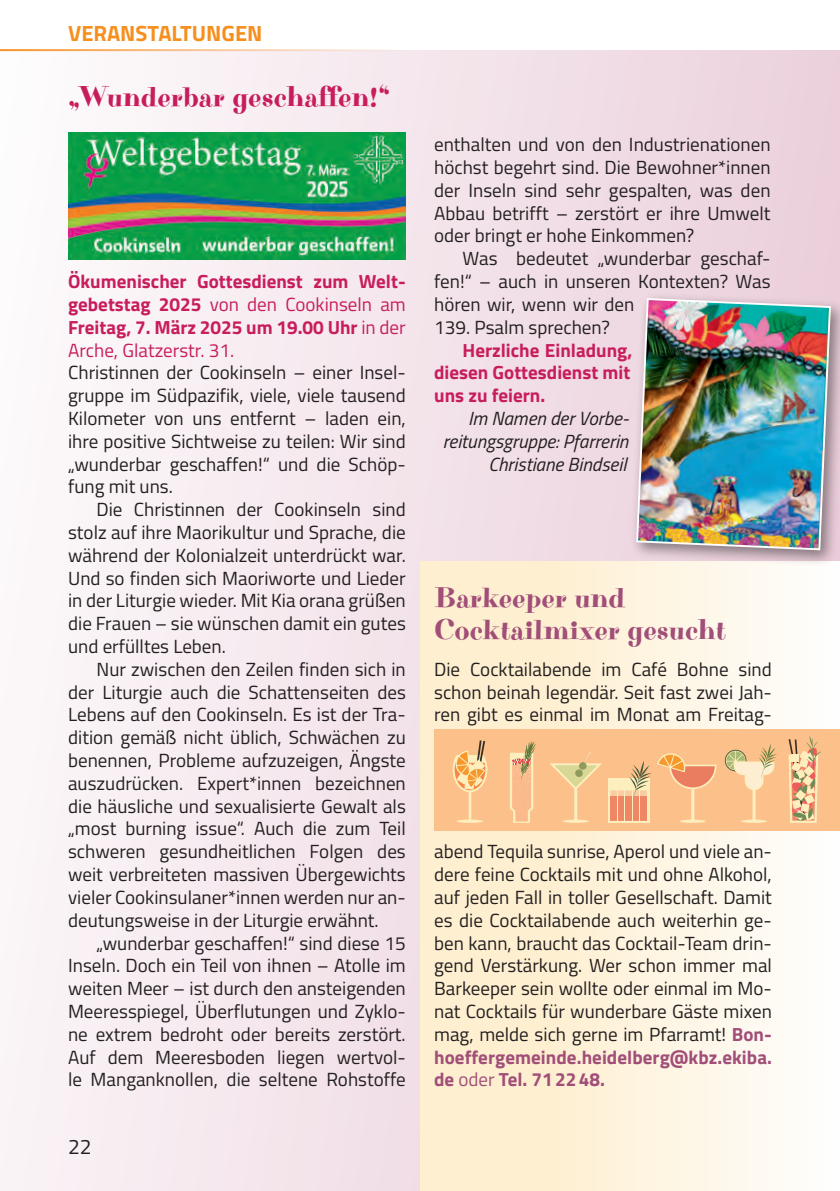
<style>
.page{position:relative;width:840px;height:1191px;background:#fff}
.page>*{position:absolute;margin:0;border:0;box-sizing:border-box;transform-origin:0 0}
.t1{font:29px/32px "Purple Purse";color:#a14e78}
.t2{font:29px "Purple Purse";color:#c81d5d}
.t3{font:700 22px "Titillium Web";color:#f68f1e}
.t4{font:21px "Titillium Web";color:#231f20}
.t5{font:19px/22.8px "Titillium Web";color:#231f20;text-align:justify}
.t6{font:700 19px/22.8px "Titillium Web";color:#c81d5d;text-align:justify}
.t7{font:italic 19px/22.8px "Titillium Web";color:#231f20;text-align:right}
.s1{font-weight:400}
.s2{font-weight:700;color:#a14e78}
.s3{color:#a14e78}
</style>
<div class="page">
<hr style="left:0;top:49px;width:404px;height:2px;background:#f68f1e">
<div style="left:0;top:50px;width:839px;height:1141px;background:linear-gradient(to right,#fbf7f8,#ebd0dc)"></div>
<img style="left:69px;top:133px;width:336px;height:126px">
<div style="left:630px;top:292px;width:209px;height:275px;background:#231f20;opacity:.5"></div>
<img style="left:634px;top:297px;width:197px;height:254px">
<div style="left:420px;top:562px;width:419px;height:629px;background:linear-gradient(to right,#feecc6,#fefdf9)"></div>
<div style="left:434px;top:728px;width:405px;height:102px;background:#fcc18a"></div>
<svg style="left:550px;top:761px;width:51px;height:62px"></svg>
<div style="left:607px;top:778px;width:42px;height:45px;background:#fdeebe"></div>
<svg style="left:510px;top:741px;width:25px;height:82px"></svg>
<svg style="left:452px;top:740px;width:35px;height:83px"></svg>
<svg style="left:610px;top:753px;width:106px;height:70px"></svg>
<svg style="left:788px;top:736px;width:32px;height:87px"></svg>
<svg style="left:726px;top:744px;width:50px;height:79px"></svg>
<p class="t3" style="left:68px;top:16px;width:196px">VERANSTALTUNGEN</p>
<h1 class="t2" style="left:68px;top:79px;width:323px">„Wunderbar geschaffen!“</h1>
<p class="t6" style="left:68px;top:269px;width:339px">Ökumenischer Gottesdienst zum Welt&shy;gebetstag 2025 <span class="s1">von den Cookinseln am </span>Freitag, 7. März 2025 um 19.00 Uhr <span class="s1">in der Arche, Glatzerstr. 31.</span></p>
<p class="t5" style="left:68px;top:360px;width:339px">Christinnen der Cookinseln – einer Insel&shy;gruppe im Südpazifik, viele, viele tausend Kilometer von uns entfernt – laden ein, ihre positive Sichtweise zu teilen: Wir sind „wunderbar geschaffen!“ und die Schöp&shy;fung mit uns.</p>
<p class="t5" style="left:68px;top:497px;width:339px;text-indent:28px">Die Christinnen der Cookinseln sind stolz auf ihre Maorikultur und Sprache, die während der Kolonialzeit unterdrückt war.<br>Und so finden sich Maoriworte und Lieder in der Liturgie wieder. Mit Kia orana grüßen die Frauen – sie wünschen damit ein gutes und erfülltes Leben.</p>
<p class="t5" style="left:68px;top:657px;width:339px;text-indent:28px">Nur zwischen den Zeilen finden sich in der Liturgie auch die Schattenseiten des Lebens auf den Cookinseln. Es ist der Tra&shy;dition gemäß nicht üblich, Schwächen zu benennen, Probleme aufzuzeigen, Ängste auszudrücken. Expert*innen bezeichnen die häusliche und sexualisierte Gewalt als „most burning issue“. Auch die zum Teil schweren gesundheitlichen Folgen des weit verbreiteten massiven Übergewichts vieler Cookinsulaner*innen werden nur an&shy;deutungsweise in der Liturgie erwähnt.</p>
<p class="t5" style="left:68px;top:930px;width:339px;text-indent:28px">„wunderbar geschaffen!“ sind diese 15<br>Inseln. Doch ein Teil von ihnen – Atolle im weiten Meer – ist durch den ansteigenden Meeresspiegel, Überflutungen und Zyklo&shy;ne extrem bedroht oder bereits zerstört.<br>Auf dem Meeresboden liegen wertvol&shy;le Manganknollen, die seltene Rohstoffe</p>
<p class="t4" style="left:68px;top:1131px;width:25px">22</p>
<p class="t5" style="left:434px;top:132px;width:338px">enthalten und von den Industrienationen höchst begehrt sind. Die Bewohner*innen der Inseln sind sehr gespalten, was den Abbau betrifft – zerstört er ihre Umwelt oder bringt er hohe Einkommen?</p>
<p class="t5" style="left:434px;top:246px;width:337px;text-align:left;text-indent:28px">Was bedeutet „wunderbar geschaf&shy;fen!“ – auch in unseren Kontexten? Was hören wir, wenn wir den<br>139. Psalm sprechen?</p>
<p class="t6" style="left:434px;top:337px;width:199px;text-indent:28px">Herzliche Einladung, diesen Gottesdienst mit uns zu feiern.</p>
<p class="t7" style="left:442px;top:406px;width:187px">Im Namen der Vorbe&shy;reitungsgruppe: Pfarrerin<br>Christiane Bindseil</p>
<h1 class="t1" style="left:434px;top:583px;width:293px">Barkeeper und<br>Cocktailmixer gesucht</h1>
<p class="t5" style="left:434px;top:657px;width:339px">Die Cocktailabende im Café Bohne sind schon beinah legendär. Seit fast zwei Jah&shy;ren gibt es einmal im Monat am Freitag-</p>
<p class="t5" style="left:434px;top:839px;width:339px">abend Tequila sunrise, Aperol und viele an&shy;dere feine Cocktails mit und ohne Alkohol, auf jeden Fall in toller Gesellschaft. Damit es die Cocktailabende auch weiterhin ge&shy;ben kann, braucht das Cocktail-Team drin&shy;gend Verstärkung. Wer schon immer mal Barkeeper sein wollte oder einmal im Mo&shy;nat Cocktails für wunderbare Gäste mixen mag, melde sich gerne im Pfarramt! <span class="s2">Bon&shy;hoeffergemeinde.heidelberg@kbz.ekiba. de</span> <span class="s3">oder</span> <span class="s2">Tel. 712248.</span></p>
</div>
